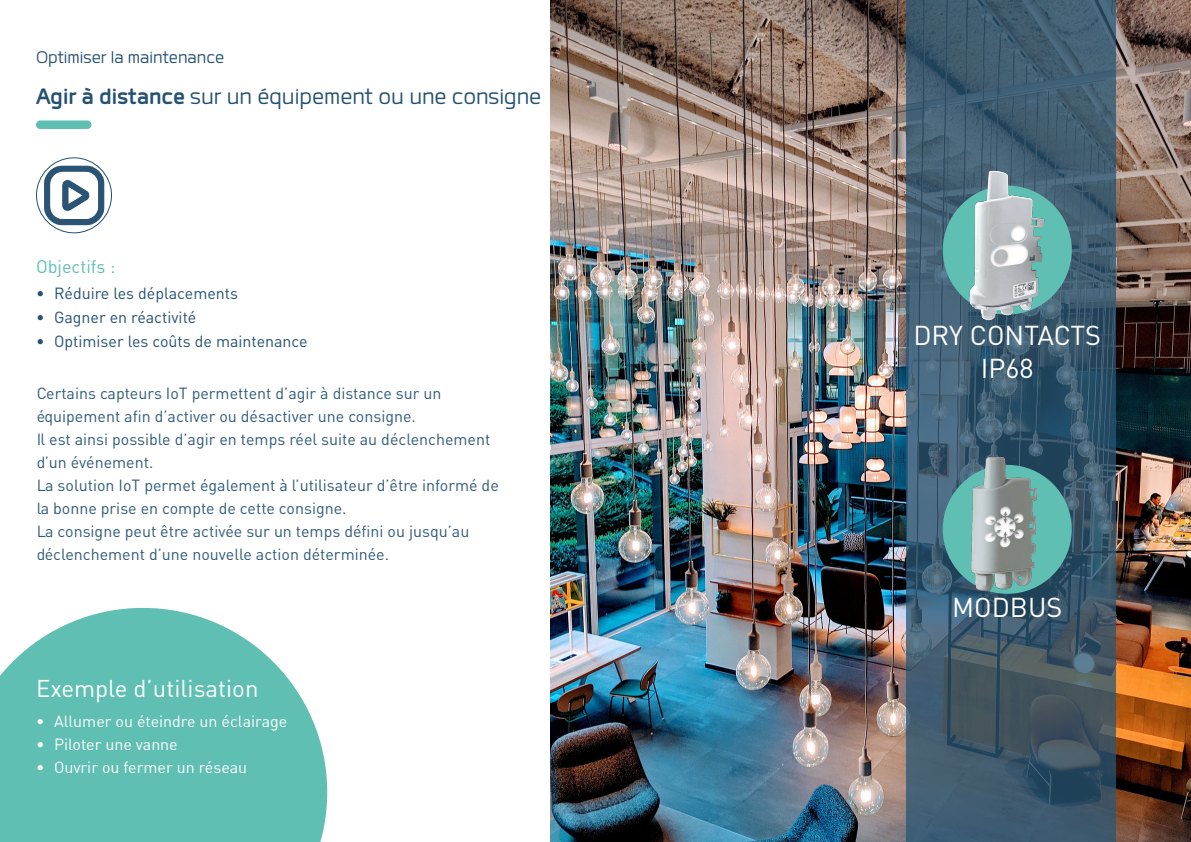
<style>
.page{position:relative;width:1191px;height:842px;background:#fff}
.page>*{position:absolute;margin:0;border:0;box-sizing:border-box;transform-origin:0 0}
.t1{font:29px "Labrador B";color:#245171}
.t2{font:27px/32.4px "DIN Pro";color:#fff;text-align:center}
.t3{font:24px "DIN Pro";color:#fff}
.t4{font:22px "Labrador B";color:#245171}
.t5{font:18px "DIN Pro";color:#5fbfb2}
.t6{font:16px/23px "DIN Pro";color:#245171}
.t7{font:16px "DIN Pro";color:#fff}
.s1{font-weight:700}
</style>
<div class="page">
<img style="left:551px;top:0;width:640px;height:842px">
<svg style="left:906px;top:0;width:209px;height:842px"></svg>
<div style="left:36px;top:120px;width:55px;height:9px;background:#5fbfb2;border-radius:4px"></div>
<svg style="left:0;top:608px;width:327px;height:234px;fill:#5fbfb2"></svg>
<div style="left:942px;top:186px;width:129px;height:129px;background:#5fbfb2;border-radius:50%"></div>
<img style="left:962px;top:168px;width:89px;height:159px">
<div style="left:942px;top:465px;width:129px;height:129px;background:#5fbfb2;border-radius:50%"></div>
<img style="left:963px;top:454px;width:87px;height:140px">
<img style="left:36px;top:157px;width:76px;height:77px">
<p class="t4" style="left:36px;top:46px;width:190px">Optimiser la maintenance</p>
<p class="t1" style="left:36px;top:82px;width:506px"><span class="s1">Agir à distance</span> sur un équipement ou une consigne</p>
<p class="t5" style="left:36px;top:254px;width:81px">Objectifs :</p>
<p class="t6" style="left:36px;top:281px;width:204px">• Réduire les déplacements</p>
<p class="t6" style="left:36px;top:305px;width:162px">• Gagner en réactivité</p>
<p class="t6" style="left:36px;top:329px;width:273px">• Optimiser les coûts de maintenance</p>
<p class="t6" style="left:36px;top:381px;width:464px">Certains capteurs IoT permettent d’agir à distance sur un équipement afin d’activer ou désactiver une consigne.<br>Il est ainsi possible d’agir en temps réel suite au déclenchement d’un événement.<br>La solution IoT permet également à l’utilisateur d’être informé de la bonne prise en compte de cette consigne.<br>La consigne peut être activée sur un temps défini ou jusqu’au déclenchement d’une nouvelle action déterminée.</p>
<p class="t3" style="left:36px;top:672px;width:224px">Exemple d’utilisation</p>
<p class="t7" style="left:36px;top:710px;width:253px">• Allumer ou éteindre un éclairage</p>
<p class="t7" style="left:36px;top:733px;width:143px">• Piloter une vanne</p>
<p class="t7" style="left:36px;top:756px;width:213px">• Ouvrir ou fermer un réseau</p>
<p class="t2" style="left:913px;top:318px;width:189px">DRY CONTACTS<br>IP68</p>
<p class="t2" style="left:952px;top:589px;width:112px">MODBUS</p>
</div>
